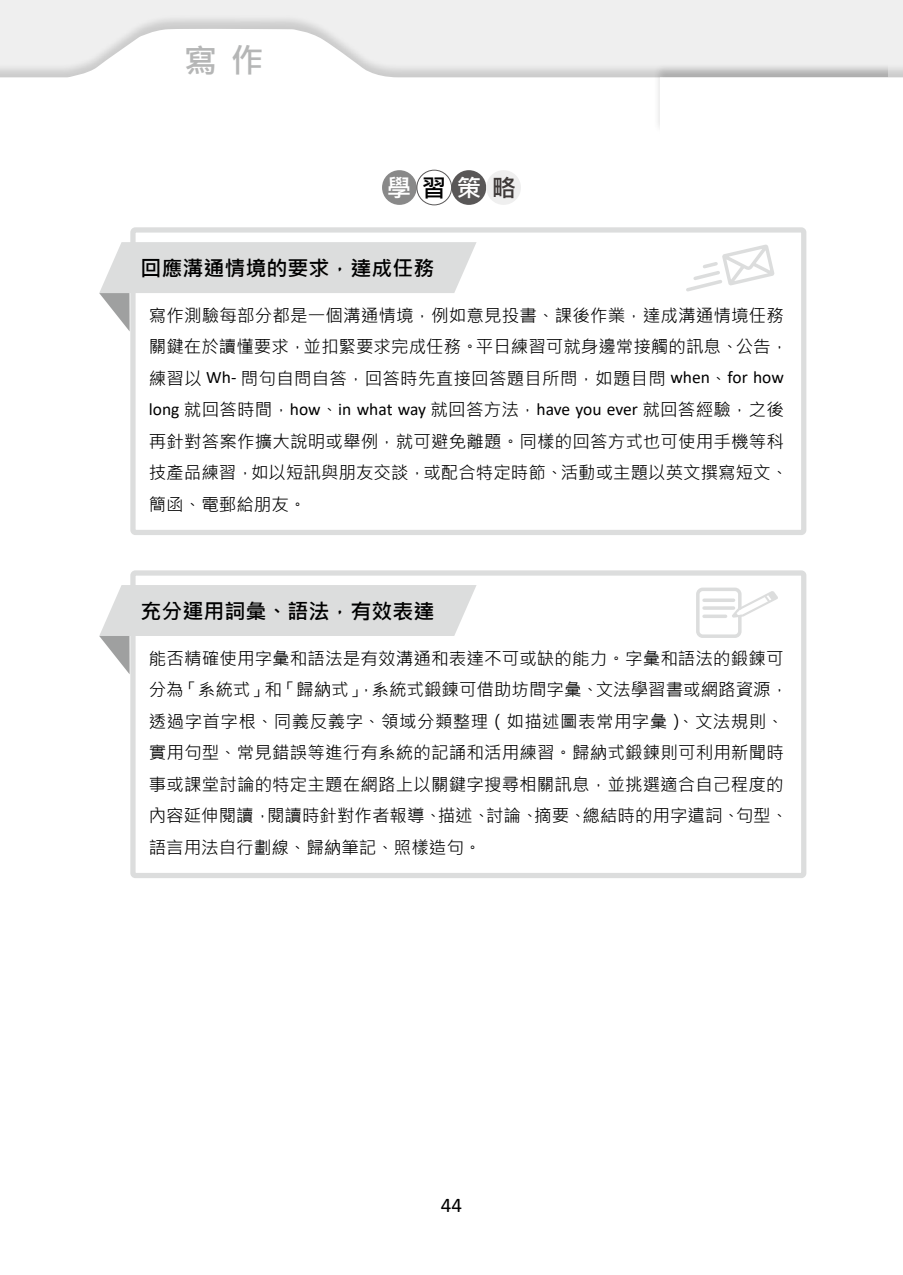
<style>
.page{position:relative;width:903px;height:1275px;background:#fff}
.page>*{position:absolute;margin:0;border:0;box-sizing:border-box;transform-origin:0 0}
.t1{font:700 33.25px "Microsoft Jheng Hei";color:#b5b6b6}
.t2{font:700 24.5px "Microsoft Jheng Hei";color:#fff}
.t3{font:700 21px "Microsoft Jheng Hei";color:#000}
.t4{font:21px "Calibri";color:#000}
.t5{font:17.5px/31.5px "Microsoft Jheng Hei";letter-spacing:.01em;color:#000}
.t6{font:17.5px "Calibri";color:#000}
.s1{color:#000}
.s2{color:#3e3a39}
.s3{font-family:"Calibri"}
.s4{font-family:"Microsoft Jheng Hei"}
</style>
<div class="page">
<div style="left:0;top:0;width:903px;height:104px;background:#efefef"></div>
<div style="left:0;top:15px;width:903px;height:119px;background:#000;opacity:.15"></div>
<svg style="left:0;top:28px;width:653px;height:106px;fill:#fff"></svg>
<div style="left:653px;top:15px;width:250px;height:119px;background:#efefef"></div>
<svg style="left:660px;top:66px;width:243px;height:68px"></svg>
<div style="left:130px;top:227px;width:676px;height:308px;border:5px solid #dcdddd;border-radius:2px"></div>
<div style="left:130px;top:570px;width:676px;height:308px;border:5px solid #dcdddd;border-radius:2px"></div>
<div style="left:382px;top:170px;width:35px;height:35px;background:#898989;border-radius:50%"></div>
<div style="left:416px;top:170px;width:36px;height:35px;border:1px solid #595757;border-radius:50%"></div>
<div style="left:451px;top:170px;width:35px;height:35px;background:#595757;border-radius:50%"></div>
<div style="left:486px;top:170px;width:35px;height:35px;background:#efefef;border-radius:50%"></div>
<svg style="left:99px;top:242px;width:377px;height:89px"></svg>
<svg style="left:686px;top:244px;width:89px;height:48px"></svg>
<svg style="left:99px;top:585px;width:377px;height:89px"></svg>
<div style="left:696px;top:588px;width:45px;height:50px;border:4px solid #dcdddd;border-radius:5px"></div>
<svg style="left:704px;top:598px;width:27px;height:4px"></svg>
<hr style="left:704px;top:606px;width:29px;height:4px;background:#dcdddd">
<hr style="left:704px;top:615px;width:21px;height:3px;background:#dcdddd">
<svg style="left:731px;top:591px;width:47px;height:27px"></svg>
<h1 class="t1" style="left:184px;top:39px;width:81px">寫作</h1>
<h2 class="t2" style="left:387px;top:173px;width:131px">學<span class="s1">習</span>策<span class="s2">略</span></h2>
<p class="t3" style="left:140px;top:255px;width:295px">回應溝通情境的要求，達成任務</p>
<p class="t5" style="left:149px;top:299px;width:641px">寫作測驗每部分都是一個溝通情境，例如意見投書、課後作業，達成溝通情境任務關鍵在於讀懂要求，並扣緊要求完成任務。平日練習可就身邊常接觸的訊息、公告，練習以 <span class="s3">Wh-</span> 問句自問自答，回答時先直接回答題目所問，如題目問 <span class="s3">when</span>、<span class="s3">for how</span></p>
<p class="t6" style="left:149px;top:397px;width:636px">long <span class="s4">就回答時間，</span>how<span class="s4">、</span>in what way <span class="s4">就回答方法，</span>have you ever <span class="s4">就回答經驗，之後</span></p>
<p class="t5" style="left:149px;top:425px;width:641px">再針對答案作擴大說明或舉例，就可避免離題。同樣的回答方式也可使用手機等科技產品練習，如以短訊與朋友交談，或配合特定時節、活動或主題以英文撰寫短文、簡函、電郵給朋友。</p>
<p class="t3" style="left:140px;top:598px;width:295px">充分運用詞彙、語法，有效表達</p>
<p class="t5" style="left:149px;top:643px;width:641px">能否精確使用字彙和語法是有效溝通和表達不可或缺的能力。字彙和語法的鍛鍊可分為「系統式」和「歸納式」，系統式鍛鍊可借助坊間字彙、文法學習書或網路資源，透過字首字根、同義反義字、領域分類整理（如描述圖表常用字彙）、文法規則、實用句型、常見錯誤等進行有系統的記誦和活用練習。歸納式鍛鍊則可利用新聞時事或課堂討論的特定主題在網路上以關鍵字搜尋相關訊息，並挑選適合自己程度的內容延伸閱讀，閱讀時針對作者報導、描述、討論、摘要、總結時的用字遣詞、句型、語言用法自行劃線、歸納筆記、照樣造句。</p>
<p class="t4" style="left:441px;top:1190px;width:23px">44</p>
</div>
